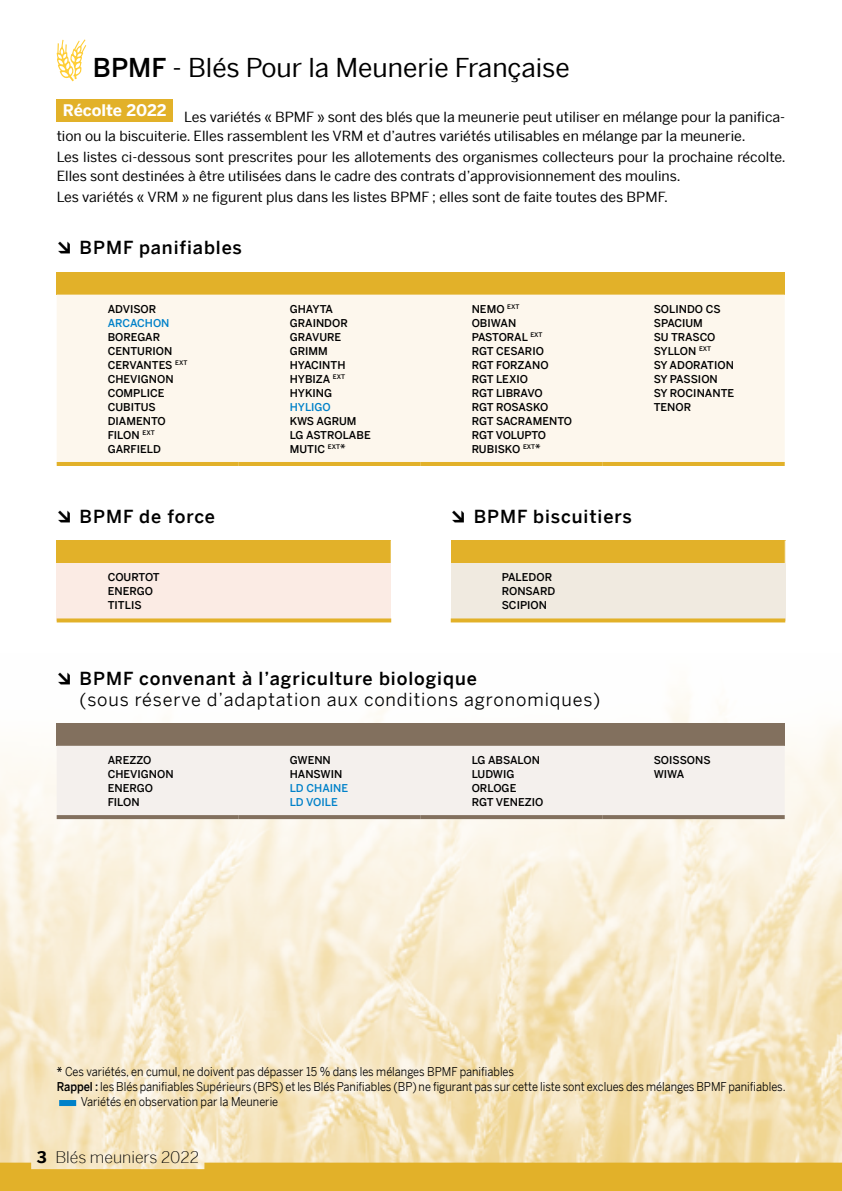
<style>
.page{position:relative;width:842px;height:1191px;background:#fff}
.page>*{position:absolute;margin:0;border:0;box-sizing:border-box;transform-origin:0 0}
.t1{font:26px "Benton Sans";color:#000}
.t2{font:18px/21px "Benton Sans";letter-spacing:.05em;color:#000}
.t3{font:500 18px "Benton Sans";letter-spacing:.05em;color:#000}
.t4{font:300 16px "Benton Sans";color:#000}
.t5{font:700 16px "Benton Sans";letter-spacing:-.005em;color:#fff}
.t6{font:14px/18.6px "Benton Sans";color:#000}
.t7{font:12.2px "Benton Sans";color:#000;scale:.9 1}
.t8{font:500 10.8px/14px "Benton Sans";color:#000}
.t9{font:500 10.8px/14px "Benton Sans";color:#0081c9}
.s1{font-weight:500}
.s2{font-weight:700}
</style>
<div class="page">
<img style="left:0;top:577px;width:841px;height:585px">
<hr style="left:841px;top:0;width:1px;height:1182px;background:#d9cbb6">
<svg style="left:0;top:1162px;width:842px;height:29px;background:#e3b433"></svg>
<svg style="left:56px;top:39px;width:30px;height:42px"></svg>
<div style="left:57px;top:540px;width:334px;height:23px;background:#e2b129"></div>
<div style="left:57px;top:563px;width:334px;height:57px;background:#fbebe4"></div>
<svg style="left:57px;top:618px;width:334px;height:4px"></svg>
<div style="left:451px;top:540px;width:334px;height:23px;background:#e2b129"></div>
<div style="left:451px;top:563px;width:334px;height:57px;background:#f0eae0"></div>
<svg style="left:785px;top:540px;width:1px;height:23px"></svg>
<svg style="left:451px;top:618px;width:334px;height:4px"></svg>
<div style="left:57px;top:723px;width:728px;height:23px;background:#82705e"></div>
<div style="left:57px;top:746px;width:728px;height:69px;background:#f4f0ed"></div>
<svg style="left:57px;top:815px;width:182px;height:4px"></svg>
<svg style="left:239px;top:815px;width:182px;height:4px"></svg>
<svg style="left:421px;top:815px;width:182px;height:4px"></svg>
<svg style="left:603px;top:815px;width:182px;height:4px"></svg>
<div style="left:57px;top:99px;width:116px;height:23px;background:#e2b129"></div>
<div style="left:57px;top:272px;width:728px;height:23px;background:#e2b129"></div>
<div style="left:57px;top:295px;width:728px;height:167px;background:#fdf7ed"></div>
<hr style="left:57px;top:462px;width:182px;height:4px;background:#e2b129">
<hr style="left:239px;top:462px;width:182px;height:4px;background:#e2b129">
<hr style="left:421px;top:462px;width:182px;height:4px;background:#e2b129">
<hr style="left:603px;top:462px;width:182px;height:4px;background:#e2b129">
<div style="left:59px;top:1100px;width:17px;height:6px;background:#0081c9"></div>
<h1 class="t1" style="left:93px;top:52px;width:478px"><span class="s1">BPMF</span> - Blés Pour la Meunerie Française</h1>
<p class="t6" style="left:57px;top:108px;width:730px;text-indent:128px">Les variétés « BPMF » sont des blés que la meunerie peut utiliser en mélange pour la panifica&shy;tion ou la biscuiterie. Elles rassemblent les VRM et d’autres variétés utilisables en mélange par la meunerie.</p>
<p class="t6" style="left:57px;top:148px;width:730px">Les listes ci-dessous sont prescrites pour les allotements des organismes collecteurs pour la prochaine récolte.<br>Elles sont destinées à être utilisées dans le cadre des contrats d’approvisionnement des moulins.</p>
<p class="t6" style="left:57px;top:188px;width:613px">Les variétés « VRM » ne figurent plus dans les listes BPMF ; elles sont de faite toutes des BPMF.</p>
<h3 class="t5" style="left:63px;top:100px;width:105px">Récolte 2022</h3>
<h2 class="t3" style="left:57px;top:236px;width:187px">→ BPMF panifiables</h2>
<p class="t8" style="left:108px;top:302px;width:50px">ADVISOR</p>
<p class="t9" style="left:108px;top:316px;width:63px">ARCACHON</p>
<p class="t8" style="left:108px;top:330px;width:81px">BOREGAR<br>CENTURION<br>CERVANTES <sup>EXT<br></sup>CHEVIGNON<br>COMPLICE<br>CUBITUS<br>DIAMENTO<br>FILON <sup>EXT<br></sup>GARFIELD</p>
<p class="t8" style="left:290px;top:302px;width:60px">GHAYTA<br>GRAINDOR<br>GRAVURE<br>GRIMM<br>HYACINTH<br>HYBIZA <sup>EXT<br></sup>HYKING</p>
<p class="t9" style="left:290px;top:400px;width:43px">HYLIGO</p>
<p class="t8" style="left:290px;top:414px;width:83px">KWS AGRUM<br>LG ASTROLABE<br>MUTIC <sup>EXT</sup>*</p>
<p class="t8" style="left:472px;top:302px;width:102px">NEMO <sup>EXT<br></sup>OBIWAN<br>PASTORAL <sup>EXT<br></sup>RGT CESARIO<br>RGT FORZANO<br>RGT LEXIO<br>RGT LIBRAVO<br>RGT ROSASKO<br>RGT SACRAMENTO<br>RGT VOLUPTO<br>RUBISKO <sup>EXT</sup>*</p>
<p class="t8" style="left:654px;top:302px;width:82px">SOLINDO CS<br>SPACIUM<br>SU TRASCO<br>SYLLON <sup>EXT<br></sup>SY ADORATION<br>SY PASSION<br>SY ROCINANTE<br>TENOR</p>
<h2 class="t3" style="left:57px;top:505px;width:160px">→ BPMF de force</h2>
<h2 class="t3" style="left:451px;top:505px;width:183px">→ BPMF biscuitiers</h2>
<p class="t8" style="left:108px;top:570px;width:54px">COURTOT<br>ENERGO<br>TITLIS</p>
<p class="t8" style="left:502px;top:570px;width:55px">PALEDOR<br>RONSARD<br>SCIPION</p>
<h2 class="t2" style="left:80px;top:667px;width:522px;text-indent:-23px">→ <span class="s1">BPMF convenant à l’agriculture biologique<br></span>(sous réserve d’adaptation aux conditions agronomiques)</h2>
<p class="t8" style="left:108px;top:753px;width:67px">AREZZO<br>CHEVIGNON<br>ENERGO<br>FILON</p>
<p class="t8" style="left:290px;top:753px;width:54px">GWENN<br>HANSWIN</p>
<p class="t9" style="left:290px;top:781px;width:60px">LD CHAINE<br>LD VOILE</p>
<p class="t8" style="left:472px;top:753px;width:73px">LG ABSALON<br>LUDWIG<br>ORLOGE<br>RGT VENEZIO</p>
<p class="t8" style="left:654px;top:753px;width:58px">SOISSONS<br>WIWA</p>
<p class="t7" style="left:57px;top:1064px;width:510px"><span class="s1">*</span> Ces variétés, en cumul, ne doivent pas dépasser 15 % dans les mélanges BPMF panifiables</p>
<p class="t7" style="left:57px;top:1079px;width:811px"><span class="s1">Rappel :</span> les Blés panifiables Supérieurs (BPS) et les Blés Panifiables (BP) ne figurant pas sur cette liste sont exclues des mélanges BPMF panifiables.</p>
<p class="t7" style="left:81px;top:1094px;width:221px">Variétés en observation par la Meunerie</p>
<h3 class="t4" style="left:37px;top:1147px;width:164px"><span class="s2">3</span> Blés meuniers 2022</h3>
</div>
